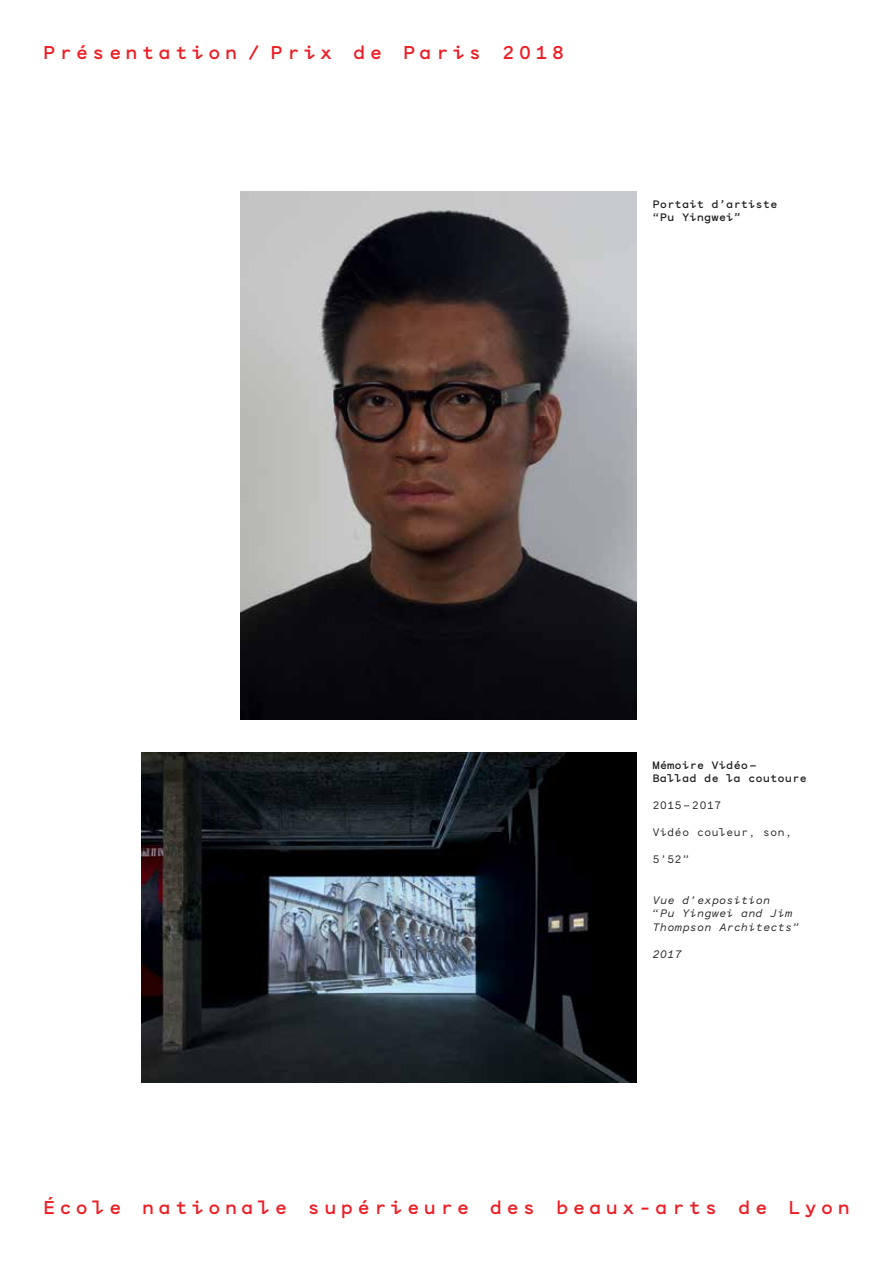
<style>
.page{position:relative;width:893px;height:1263px;background:#fff}
.page>*{position:absolute;margin:0;border:0;box-sizing:border-box;transform-origin:0 0}
.t1{font:700 18px "Ensba Mono";letter-spacing:.22em;color:#ed1d24}
.t2{font:700 10.5px/13.5px "Ensba Mono";color:#231f20}
.t3{font:italic 10.5px/13.5px "Ensba Mono";color:#231f20}
.t4{font:10.5px "Ensba Mono";color:#231f20}
</style>
<div class="page">
<img style="left:240px;top:191px;width:396px;height:528px">
<img style="left:141px;top:752px;width:495px;height:330px">
<p class="t1" style="left:43px;top:38px;width:523px">Présentation / Prix de Paris 2018</p>
<p class="t2" style="left:653px;top:196px;width:126px">Portait d’artiste “Pu Yingwei”</p>
<p class="t2" style="left:653px;top:757px;width:156px">Mémoire Vidéo–<br>Ballad de la coutoure</p>
<p class="t4" style="left:653px;top:797px;width:70px">2015–2017</p>
<p class="t4" style="left:653px;top:824px;width:141px">Vidéo couleur, son,</p>
<p class="t4" style="left:653px;top:851px;width:38px">5’52”</p>
<p class="t3" style="left:653px;top:892px;width:148px">Vue d’exposition<br>“Pu Yingwei and Jim<br>Thompson Architects”</p>
<p class="t3" style="left:653px;top:946px;width:31px">2017</p>
<p class="t1" style="left:43px;top:1193px;width:809px">École nationale supérieure des beaux-arts de Lyon</p>
</div>
